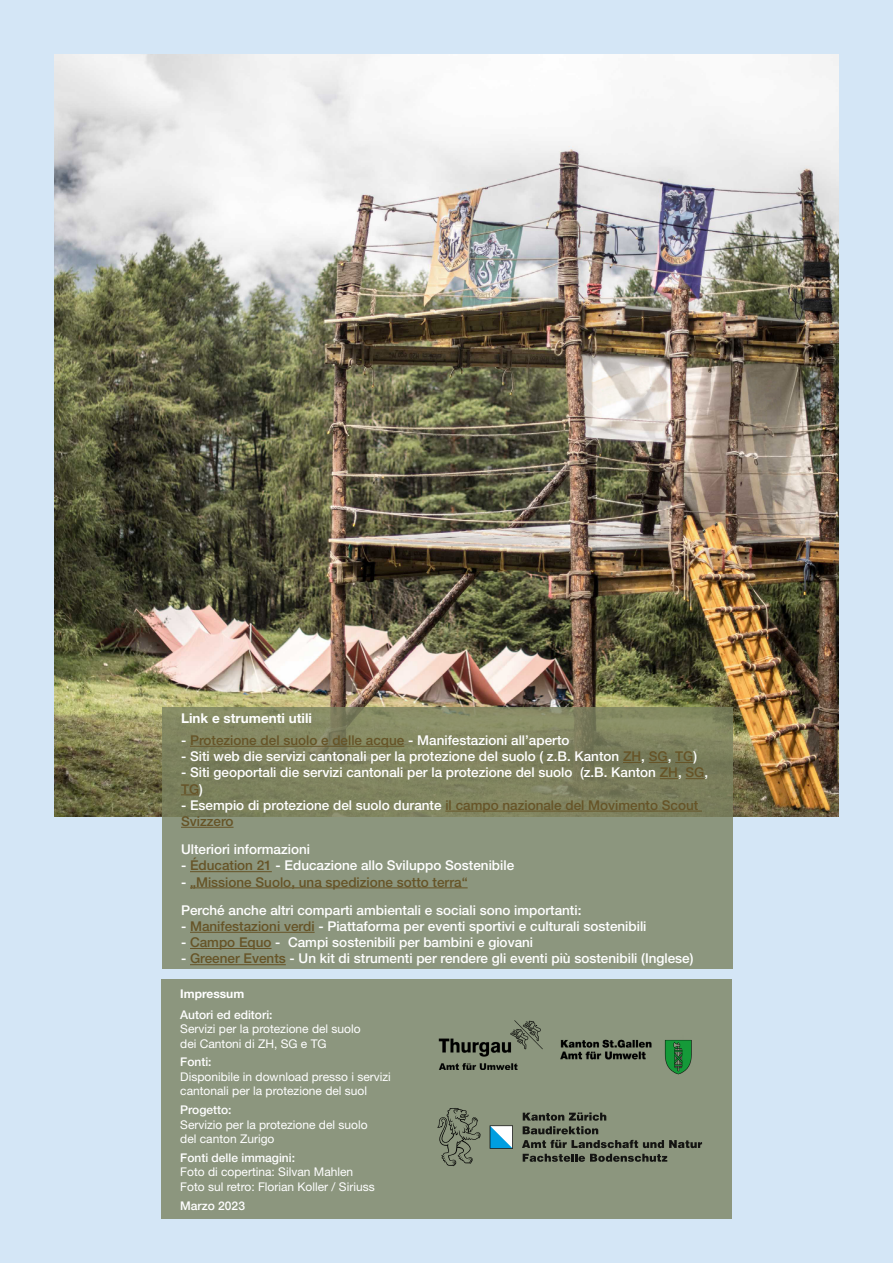
<style>
.page{position:relative;width:893px;height:1263px;background:#d4e6f6}
.page>*{position:absolute;margin:0;border:0;box-sizing:border-box;transform-origin:0 0}
.t1{font:500 13.5px/16.2px "Helvetica Neue";color:#fff}
.t2{font:500 13.5px/16.2px "Helvetica Neue";color:#665427}
.t3{font:700 13.5px "Helvetica Neue";color:#fff}
.t4{font:12px/14.4px "Helvetica Neue";color:#fff}
.t5{font:500 12px "Helvetica Neue";color:#fff}
.t6{font:700 12px "Helvetica Neue";color:#fff}
.s1{color:#fff}
.s2{color:#665427}
</style>
<div class="page">
<img style="left:54px;top:54px;width:785px;height:763px">
<div style="left:161px;top:979px;width:570px;height:240px;background:#8c967e"></div>
<svg style="left:437px;top:1108px;width:44px;height:58px"></svg>
<svg style="left:490px;top:1125px;width:23px;height:24px"></svg>
<svg style="left:523px;top:1112px;width:83px;height:22px"></svg>
<svg style="left:522px;top:1140px;width:180px;height:8px"></svg>
<svg style="left:523px;top:1154px;width:144px;height:8px"></svg>
<img style="left:438px;top:1020px;width:105px;height:49px">
<img style="left:560px;top:1039px;width:132px;height:36px">
<svg style="left:162px;top:707px;width:571px;height:262px;background:#868e70"></svg>
<hr style="left:190px;top:746px;width:214px;height:1px;background:#665427">
<svg style="left:623px;top:762px;width:18px;height:1px"></svg>
<svg style="left:649px;top:762px;width:19px;height:1px"></svg>
<svg style="left:675px;top:762px;width:18px;height:1px"></svg>
<svg style="left:660px;top:778px;width:18px;height:1px"></svg>
<svg style="left:685px;top:778px;width:19px;height:1px"></svg>
<svg style="left:181px;top:794px;width:18px;height:1px"></svg>
<hr style="left:445px;top:811px;width:257px;height:1px;background:#665427">
<hr style="left:181px;top:827px;width:53px;height:1px;background:#665427">
<hr style="left:190px;top:871px;width:82px;height:1px;background:#665427">
<hr style="left:190px;top:887px;width:278px;height:1px;background:#665427">
<hr style="left:190px;top:932px;width:125px;height:1px;background:#665427">
<hr style="left:190px;top:948px;width:82px;height:1px;background:#665427">
<hr style="left:190px;top:964px;width:96px;height:1px;background:#665427">
<p class="t3" style="left:181px;top:709px;width:132px">Link e strumenti utili</p>
<p class="t2" style="left:181px;top:732px;width:390px"><span class="s1">-</span> Protezione del suolo e delle acque <span class="s1">- Manifestazioni all’aperto</span></p>
<p class="t1" style="left:181px;top:748px;width:518px">- Siti web die servizi cantonali per la protezione del suolo ( z.B. Kanton <span class="s2">ZH</span>, <span class="s2">SG</span>, <span class="s2">TG</span>)</p>
<p class="t1" style="left:181px;top:764px;width:529px">- Siti geoportali die servizi cantonali per la protezione del suolo (z.B. Kanton <span class="s2">ZH</span>, <span class="s2">SG</span>,<br><span class="s2">TG</span>)</p>
<p class="t2" style="left:181px;top:797px;width:519px"><span class="s1">- Esempio di protezione del suolo durante</span> il campo nazionale del Movimento Scout<br>Svizzero</p>
<p class="t1" style="left:181px;top:841px;width:131px">Ulteriori informazioni</p>
<p class="t1" style="left:181px;top:857px;width:335px">- <span class="s2">Éducation 21</span> - Educazione allo Sviluppo Sostenibile</p>
<p class="t1" style="left:181px;top:867px;width:402px;line-height:28.2px">- <span class="s2">„Missione Suolo, una spedizione sotto terra“<br></span>Perché anche altri comparti ambientali e sociali sono importanti:</p>
<p class="t1" style="left:181px;top:918px;width:467px">- <span class="s2">Manifestazioni verdi</span> - Piattaforma per eventi sportivi e culturali sostenibili</p>
<p class="t1" style="left:181px;top:934px;width:354px">- <span class="s2">Campo Equo</span> - Campi sostenibili per bambini e giovani</p>
<p class="t1" style="left:181px;top:950px;width:514px">- <span class="s2">Greener Events</span> - Un kit di strumenti per rendere gli eventi più sostenibili (Inglese)</p>
<p class="t6" style="left:180px;top:987px;width:65px">Impressum</p>
<p class="t5" style="left:180px;top:1007px;width:94px">Autori ed editori:</p>
<p class="t4" style="left:180px;top:1021px;width:182px">Servizi per la protezione del suolo dei Cantoni di ZH, SG e TG</p>
<p class="t5" style="left:180px;top:1055px;width:33px">Fonti:</p>
<p class="t4" style="left:180px;top:1069px;width:212px">Disponibile in download presso i servizi cantonali per la protezione del suol</p>
<p class="t5" style="left:180px;top:1103px;width:53px">Progetto:</p>
<p class="t4" style="left:180px;top:1117px;width:189px">Servizio per la protezione del suolo del canton Zurigo</p>
<p class="t5" style="left:180px;top:1150px;width:116px">Fonti delle immagini:</p>
<p class="t4" style="left:180px;top:1164px;width:196px">Foto di copertina: Silvan Mahlen<br>Foto sul retro: Florian Koller / Siriuss</p>
<p class="t5" style="left:180px;top:1198px;width:66px">Marzo 2023</p>
</div>
